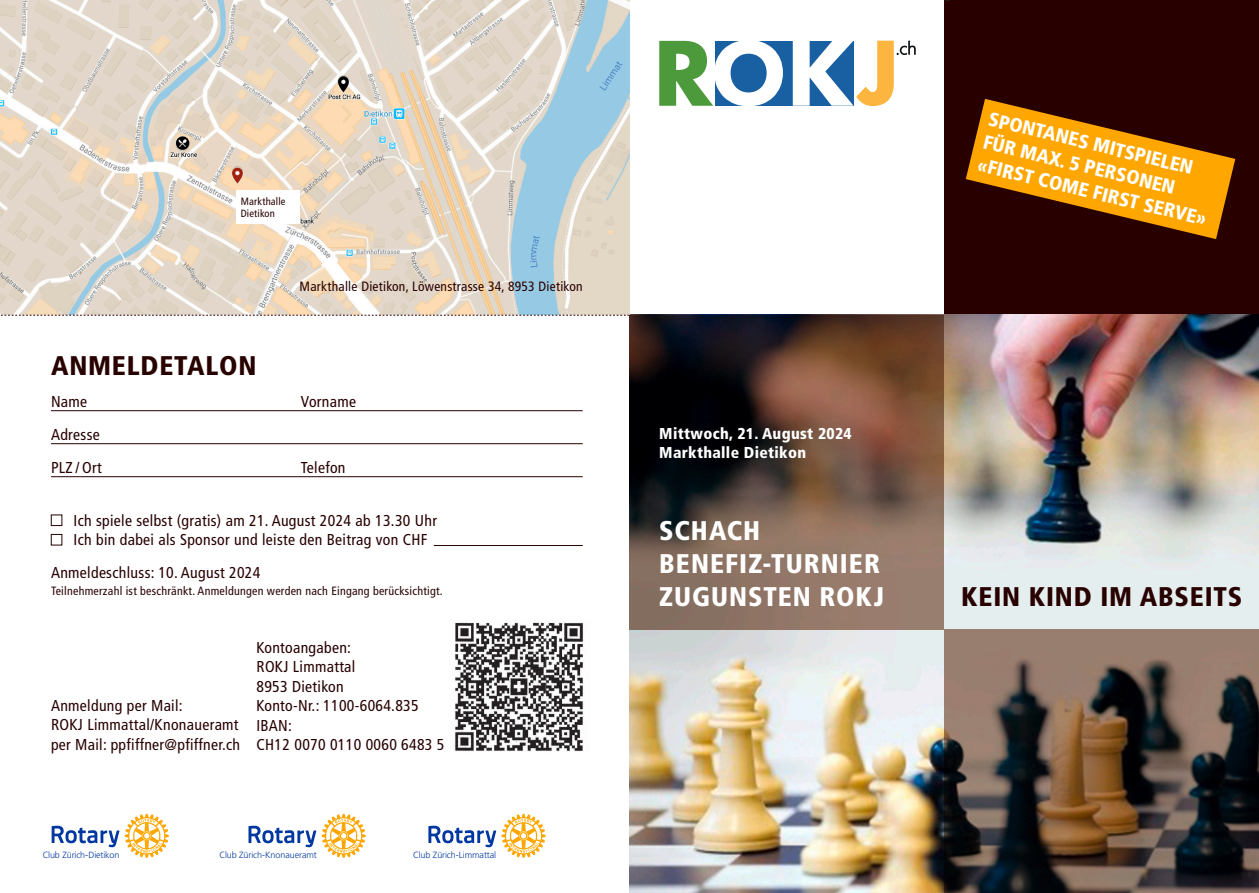
<style>
.page{position:relative;width:1259px;height:893px;background:#fff}
.page>*{position:absolute;margin:0;border:0;box-sizing:border-box;transform-origin:0 0}
.t1{font:900 condensed 27px/33px "Frutiger LT Std";letter-spacing:.04em;color:#fff}
.t2{font:900 condensed 27px "Frutiger LT Std";letter-spacing:.03em;color:#280000}
.t3{font:900 condensed 19.5px/23.4px "Frutiger LT Std";color:#fff}
.t4{font:condensed 15.75px/19.5px "Frutiger LT Std";letter-spacing:.02em;color:#280000}
.t5{font:900 condensed 15.75px/18.9px "Frutiger LT Std";letter-spacing:.02em;color:#fff}
.t6{font:condensed 13.5px "Frutiger LT Std";letter-spacing:.02em;color:#280000}
.t7{font:condensed 12px "Frutiger LT Std";letter-spacing:.02em;color:#280000}
.t8{font:condensed 10.5px/12px "Frutiger LT Std";letter-spacing:.015em;color:#280000}
.t9{font:300 9px "Frutiger LT Std";letter-spacing:-.015em;color:#0037a0}
</style>
<div class="page">
<div style="left:944px;top:0;width:315px;height:315px;background:#280000"></div>
<img style="left:629px;top:315px;width:630px;height:578px">
<svg style="left:944px;top:629px;width:315px;height:264px;background:#5a4b40"></svg>
<svg style="left:629px;top:315px;width:315px;height:314px;background:#60493e"></svg>
<div style="left:715px;top:41px;width:138px;height:65px;background:#1860a2"></div>
<svg style="left:659px;top:40px;width:124px;height:66px"></svg>
<svg style="left:793px;top:41px;width:122px;height:65px"></svg>
<hr style="left:51px;top:410px;width:532px;height:1px;background:#280000">
<hr style="left:51px;top:443px;width:532px;height:1px;background:#280000">
<hr style="left:51px;top:476px;width:532px;height:1px;background:#280000">
<hr style="left:434px;top:545px;width:149px;height:1px;background:#280000">
<div style="left:51px;top:515px;width:11px;height:11px;border:1px solid #280000"></div>
<div style="left:51px;top:534px;width:11px;height:11px;border:1px solid #280000"></div>
<img style="left:0;top:0;width:629px;height:315px">
<svg style="left:0;top:315px;width:629px;height:1px"></svg>
<svg style="left:52px;top:826px;width:67px;height:21px"></svg>
<svg style="left:125px;top:814px;width:44px;height:44px"></svg>
<svg style="left:428px;top:814px;width:117px;height:44px"></svg>
<svg style="left:248px;top:826px;width:68px;height:21px"></svg>
<svg style="left:322px;top:814px;width:44px;height:44px"></svg>
<div style="left:236px;top:191px;width:64px;height:33px;background:#fff"></div>
<svg style="left:965px;top:99px;width:270px;height:140px"></svg>
<img style="left:453px;top:622px;width:131px;height:130px">
<p class="t8" style="left:241px;top:196px;width:46px">Markthalle<br>Dietikon</p>
<h1 class="t2" style="left:51px;top:350px;width:207px">ANMELDETALON</h1>
<p class="t6" style="left:300px;top:279px;width:285px">Markthalle Dietikon, Löwenstrasse 34, 8953 Dietikon</p>
<p class="t4" style="left:51px;top:392px;width:38px">Name</p>
<p class="t4" style="left:301px;top:392px;width:57px">Vorname</p>
<p class="t4" style="left:51px;top:418px;width:52px;line-height:33px">Adresse<br>PLZ / Ort</p>
<p class="t4" style="left:301px;top:458px;width:46px">Telefon</p>
<p class="t4" style="left:74px;top:511px;width:365px">Ich spiele selbst (gratis) am 21. August 2024 ab 13.30 Uhr<br>Ich bin dabei als Sponsor und leiste den Beitrag von CHF</p>
<p class="t4" style="left:51px;top:563px;width:211px">Anmeldeschluss: 10. August 2024</p>
<p class="t7" style="left:51px;top:584px;width:393px">Teilnehmerzahl ist beschränkt. Anmeldungen werden nach Eingang berücksichtigt.</p>
<p class="t4" style="left:51px;top:696px;width:191px">Anmeldung per Mail:<br>ROKJ Limmattal/Knonaueramt per Mail: ppfiffner@pfiffner.ch</p>
<p class="t4" style="left:256px;top:638px;width:189px">Kontoangaben:<br>ROKJ Limmattal<br>8953 Dietikon<br>Konto-Nr.: 1100-6064.835<br>IBAN:<br>CH12 0070 0110 0060 6483 5</p>
<p class="t9" style="left:43px;top:850px;width:78px">Club Zürich-Dietikon</p>
<p class="t9" style="left:219px;top:850px;width:99px">Club Zürich-Knonaueramt</p>
<p class="t9" style="left:413px;top:850px;width:85px">Club Zürich-Limmattal</p>
<p class="t5" style="left:659px;top:424px;width:194px">Mittwoch, 21. August 2024<br>Markthalle Dietikon</p>
<h1 class="t1" style="left:659px;top:514px;width:226px">SCHACH<br>BENEFIZ-TURNIER<br>ZUGUNSTEN ROKJ</h1>
<p class="t3" style="left:992px;top:106px;width:237px;rotate:14deg">SPONTANES MITSPIELEN<br>FÜR MAX. 5 PERSONEN «FIRST COME FIRST SERVE»</p>
<h1 class="t2" style="left:961px;top:581px;width:282px">KEIN KIND IM ABSEITS</h1>
</div>
